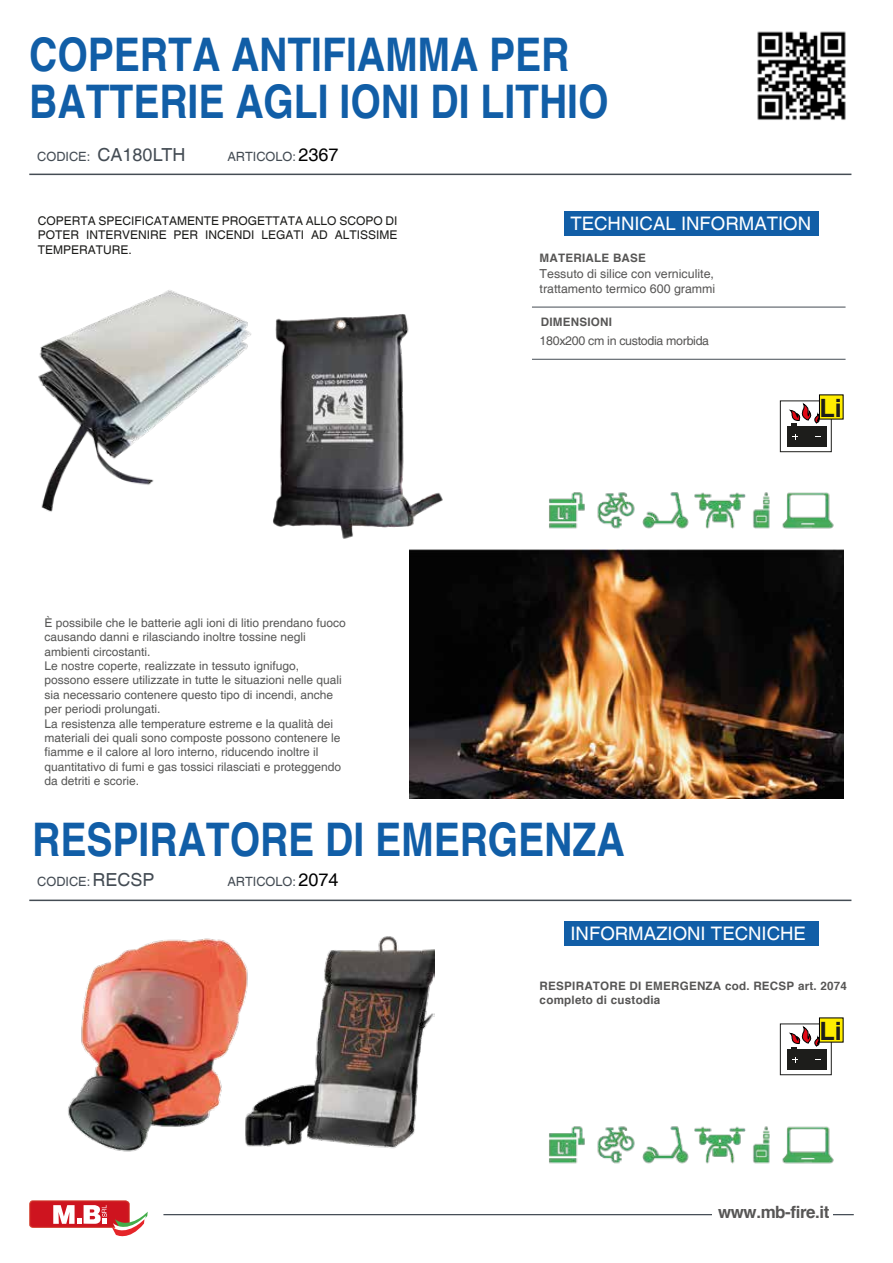
<style>
.page{position:relative;width:893px;height:1263px;background:#fff}
.page>*{position:absolute;margin:0;border:0;box-sizing:border-box;transform-origin:0 0}
.t1{font:700 46.35px/46.8px "Helvetica";color:#115ea7;scale:.84 1}
.t2{font:700 25.2px "Helvetica";color:#1d1d1b}
.t3{font:18.6px "Helvetica";color:#fff}
.t4{font:18px "Helvetica";color:#444c54}
.t5{font:18px "Helvetica";color:#000}
.t6{font:700 16.95px "Helvetica";letter-spacing:-.025em;color:#575655}
.t7{font:12.75px "Helvetica";color:#444c54}
.t8{font:12.45px/14.9px "Helvetica";color:#575655}
.t9{font:12.45px "Helvetica";letter-spacing:-.025em;color:#575655}
.t10{font:12px/14.4px "Helvetica";color:#575756}
.t11{font:12px/14.4px "Helvetica";color:#1d1d1b;text-align:justify}
.t12{font:700 11.7px/14px "Helvetica";letter-spacing:.02em;color:#575655}
.s1{font-size:12.75px}
.s2{font-size:18px}
.s3{font-size:18px;color:#000}
</style>
<div class="page">
<img style="left:410px;top:549px;width:433px;height:250px">
<hr style="left:163px;top:1214px;width:691px;height:1px;background:#444c54">
<hr style="left:29px;top:174px;width:822px;height:1px;background:#444c54">
<hr style="left:29px;top:899px;width:822px;height:2px;background:#444c54">
<div style="left:712px;top:1202px;width:121px;height:24px;background:#fff"></div>
<svg style="left:29px;top:1200px;width:119px;height:37px"></svg>
<hr style="left:532px;top:359px;width:313px;height:1px;background:#444c54">
<hr style="left:532px;top:307px;width:313px;height:1px;background:#444c54">
<div style="left:564px;top:211px;width:255px;height:25px;background:#115ea7"></div>
<div style="left:780px;top:401px;width:52px;height:51px;background:#fff;border:1px solid #1d1d1b"></div>
<div style="left:819px;top:394px;width:24px;height:25px;background:#ffed00"></div>
<div style="left:787px;top:426px;width:39px;height:20px;background:#1d1d1b"></div>
<svg style="left:790px;top:404px;width:31px;height:36px"></svg>
<div style="left:780px;top:1024px;width:52px;height:51px;background:#fff;border:1px solid #1d1d1b"></div>
<div style="left:819px;top:1017px;width:24px;height:25px;background:#ffed00"></div>
<div style="left:787px;top:1049px;width:39px;height:20px;background:#1d1d1b"></div>
<svg style="left:790px;top:1027px;width:31px;height:35px"></svg>
<img style="left:549px;top:492px;width:285px;height:37px">
<img style="left:549px;top:1126px;width:285px;height:38px">
<img style="left:273px;top:314px;width:173px;height:240px">
<img style="left:68px;top:936px;width:366px;height:216px">
<img style="left:38px;top:290px;width:277px;height:232px">
<img style="left:757px;top:31px;width:89px;height:89px">
<div style="left:564px;top:921px;width:255px;height:24px;background:#115ea7"></div>
<h1 class="t1" style="left:29px;top:30px;width:691px">COPERTA ANTIFIAMMA PER<br>BATTERIE AGLI IONI DI LITHIO</h1>
<h3 class="t4" style="left:37px;top:144px;width:150px"><span class="s1">CODICE:</span> CA180LTH</h3>
<p class="t7" style="left:227px;top:149px;width:70px">ARTICOLO:</p>
<h3 class="t5" style="left:298px;top:144px;width:42px">2367</h3>
<p class="t11" style="left:38px;top:214px;width:361px">COPERTA SPECIFICATAMENTE PROGETTATA ALLO SCOPO DI POTER INTERVENIRE PER INCENDI LEGATI AD ALTISSIME TEMPERATURE.</p>
<h3 class="t3" style="left:570px;top:213px;width:242px">TECHNICAL INFORMATION</h3>
<p class="t12" style="left:540px;top:250px;width:108px">MATERIALE BASE</p>
<p class="t8" style="left:540px;top:267px;width:177px">Tessuto di silice con verniculite, trattamento termico 600 grammi</p>
<p class="t12" style="left:541px;top:315px;width:73px">DIMENSIONI</p>
<p class="t9" style="left:540px;top:333px;width:171px">180x200 cm in custodia morbida</p>
<h2 class="t2" style="left:819px;top:392px;width:24px">Li</h2>
<p class="t10" style="left:44px;top:616px;width:303px">È possibile che le batterie agli ioni di litio prendano fuoco causando danni e rilasciando inoltre tossine negli ambienti circostanti.<br>Le nostre coperte, realizzate in tessuto ignifugo, possono essere utilizzate in tutte le situazioni nelle quali sia necessario contenere questo tipo di incendi, anche per periodi prolungati.<br>La resistenza alle temperature estreme e la qualità dei materiali dei quali sono composte possono contenere le fiamme e il calore al loro interno, riducendo inoltre il quantitativo di fumi e gas tossici rilasciati e proteggendo da detriti e scorie.</p>
<h1 class="t1" style="left:32px;top:815px;width:707px">RESPIRATORE DI EMERGENZA</h1>
<p class="t7" style="left:37px;top:874px;width:119px">CODICE: <span class="s2">RECSP</span></p>
<p class="t7" style="left:227px;top:874px;width:113px">ARTICOLO: <span class="s3">2074</span></p>
<h3 class="t3" style="left:570px;top:923px;width:237px">INFORMAZIONI TECNICHE</h3>
<p class="t12" style="left:540px;top:978px;width:309px">RESPIRATORE DI EMERGENZA cod. RECSP art. 2074 completo di custodia</p>
<h2 class="t2" style="left:819px;top:1015px;width:24px">Li</h2>
<h3 class="t6" style="left:718px;top:1202px;width:113px">www.mb-fire.it</h3>
</div>
